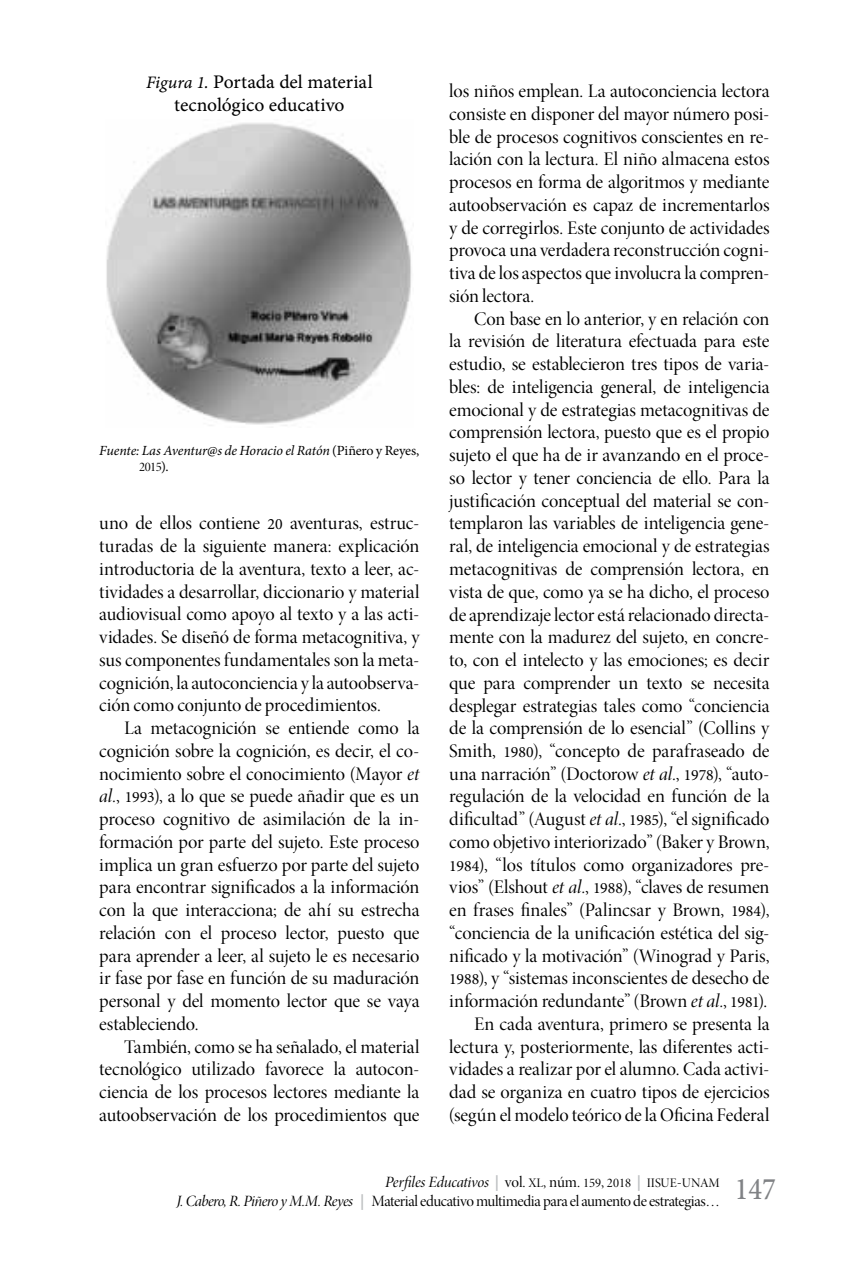
<style>
.page{position:relative;width:844px;height:1265px;background:#fff}
.page>*{position:absolute;margin:0;border:0;box-sizing:border-box;transform-origin:0 0}
.t1{font:19.25px/22.8px "Minion Pro Disp";letter-spacing:-.01em;color:#000;text-align:justify}
.t2{font:19.25px/22.8px "Minion Pro Capt";color:#000;text-align:center}
.t3{font:15.75px "Minion Pro Disp";letter-spacing:-.025em;color:#000}
.t4{font:15.75px "Minion Pro It Disp";letter-spacing:-.01em;color:#000}
.t5{font:italic 14px "Minion Pro";letter-spacing:-.01em;color:#000}
.t6{font:13.12px "Minion Pro Disp";color:#000}
.s1{font-family:"Minion Pro It Capt";font-size:17.5px}
.s2{font-style:normal}
.s3{font-family:"Minion Pro";font-size:14px}
.s4{font-family:"Minion Pro";font-size:15.75px}
.s5{font-family:"Minion Pro It Disp"}
.s6{font-family:"Minion Pro Bold Capt";color:#bcbec0}
.s7{font-family:"Minion Pro Disp"}
.s8{font-family:"Minion Pro Disp";font-size:13.12px}
</style>
<div class="page">
<img style="left:106px;top:123px;width:305px;height:303px">
<p class="t2" style="left:146px;top:71px;width:228px"><span class="s1">Figura 1.</span> Portada del material tecnológico educativo</p>
<p class="t5" style="left:99px;top:441px;width:321px">Fuente: Las Aventur@s de Horacio el Ratón <span class="s2">(Piñero y Reyes,</span></p>
<p class="t6" style="left:139px;top:459px;width:31px">2015<span class="s3">).</span></p>
<p class="t1" style="left:99px;top:512px;width:321px">uno de ellos contiene <span class="s4">20</span> aventuras, estruc&shy;turadas de la siguiente manera: explicación introductoria de la aventura, texto a leer, ac&shy;tividades a desarrollar, diccionario y material audiovisual como apoyo al texto y a las acti&shy;vidades. Se diseñó de forma metacognitiva, y sus componentes fundamentales son la meta&shy;cognición, la autoconciencia y la autoobserva&shy;ción como conjunto de procedimientos.</p>
<p class="t1" style="left:99px;top:717px;width:322px;text-indent:25px">La metacognición se entiende como la cognición sobre la cognición, es decir, el co&shy;nocimiento sobre el conocimiento (Mayor <span class="s5">et al.</span>, <span class="s4">1993</span>), a lo que se puede añadir que es un proceso cognitivo de asimilación de la in&shy;formación por parte del sujeto. Este proceso implica un gran esfuerzo por parte del sujeto para encontrar significados a la información con la que interacciona; de ahí su estrecha relación con el proceso lector, puesto que para aprender a leer, al sujeto le es necesario ir fase por fase en función de su maduración personal y del momento lector que se vaya estableciendo.</p>
<p class="t1" style="left:99px;top:1036px;width:321px;text-indent:25px">También, como se ha señalado, el material tecnológico utilizado favorece la autocon&shy;ciencia de los procesos lectores mediante la autoobservación de los procedimientos que</p>
<p class="t1" style="left:449px;top:80px;width:321px">los niños emplean. La autoconciencia lectora consiste en disponer del mayor número posi&shy;ble de procesos cognitivos conscientes en re&shy;lación con la lectura. El niño almacena estos procesos en forma de algoritmos y mediante autoobservación es capaz de incrementarlos y de corregirlos. Este conjunto de actividades provoca una verdadera reconstrucción cogni&shy;tiva de los aspectos que involucra la compren&shy;sión lectora.</p>
<p class="t1" style="left:449px;top:308px;width:322px;text-align:right">Con base en lo anterior, y en relación con<br>la revisión de literatura efectuada para este estudio, se establecieron tres tipos de varia&shy;bles: de inteligencia general, de inteligencia emocional y de estrategias metacognitivas de comprensión lectora, puesto que es el propio sujeto el que ha de ir avanzando en el proce&shy;so lector y tener conciencia de ello. Para la justificación conceptual del material se con&shy;templaron las variables de inteligencia gene&shy;ral, de inteligencia emocional y de estrategias metacognitivas de comprensión lectora, en vista de que, como ya se ha dicho, el proceso de aprendizaje lector está relacionado directa&shy;mente con la madurez del sujeto, en concre&shy;to, con el intelecto y las emociones; es decir que para comprender un texto se necesita desplegar estrategias tales como “conciencia de la comprensión de lo esencial” (Collins y Smith, <span class="s4">1980</span>), “concepto de parafraseado de una narración” (Doctorow <span class="s5">et al.</span>, <span class="s4">1978</span>), “auto&shy;regulación de la velocidad en función de la dificultad” (August <span class="s5">et al.</span>, <span class="s4">1985</span>), “el significado como objetivo interiorizado” (Baker y Brown, <span class="s4">1984</span>), “los títulos como organizadores pre&shy;vios” (Elshout <span class="s5">et al.</span>, <span class="s4">1988</span>), “claves de resumen en frases finales” (Palincsar y Brown, <span class="s4">1984</span>), “conciencia de la unificación estética del sig&shy;nificado y la motivación” (Winograd y Paris, <span class="s4">1988</span>), y “sistemas inconscientes de desecho de información redundante” (Brown <span class="s5">et al.</span>, <span class="s4">1981</span>).<br>En cada aventura, primero se presenta la lectura y, posteriormente, las diferentes acti&shy;vidades a realizar por el alumno. Cada activi&shy;dad se organiza en cuatro tipos de ejercicios (según el modelo teórico de la Oficina Federal</p>
<p class="t4" style="left:385px;top:1172px;width:336px">Perfiles Educativos <span class="s6">|</span> <span class="s7">vol.</span> <span class="s8">XL</span><span class="s7">, núm.</span> <span class="s8">159</span><span class="s7">,</span> <span class="s8">2018</span> <span class="s6">|</span> <span class="s8">IISUE</span><span class="s7">-</span><span class="s8">UNAM</span></p>
<p class="t3" style="left:176px;top:1192px;width:600px"><span class="s5">J. Cabero, R. Piñero y M.M. Reyes</span> <span class="s6">|</span> Material educativo multimedia para el aumento de estrategias… <sup>147</sup></p>
</div>
